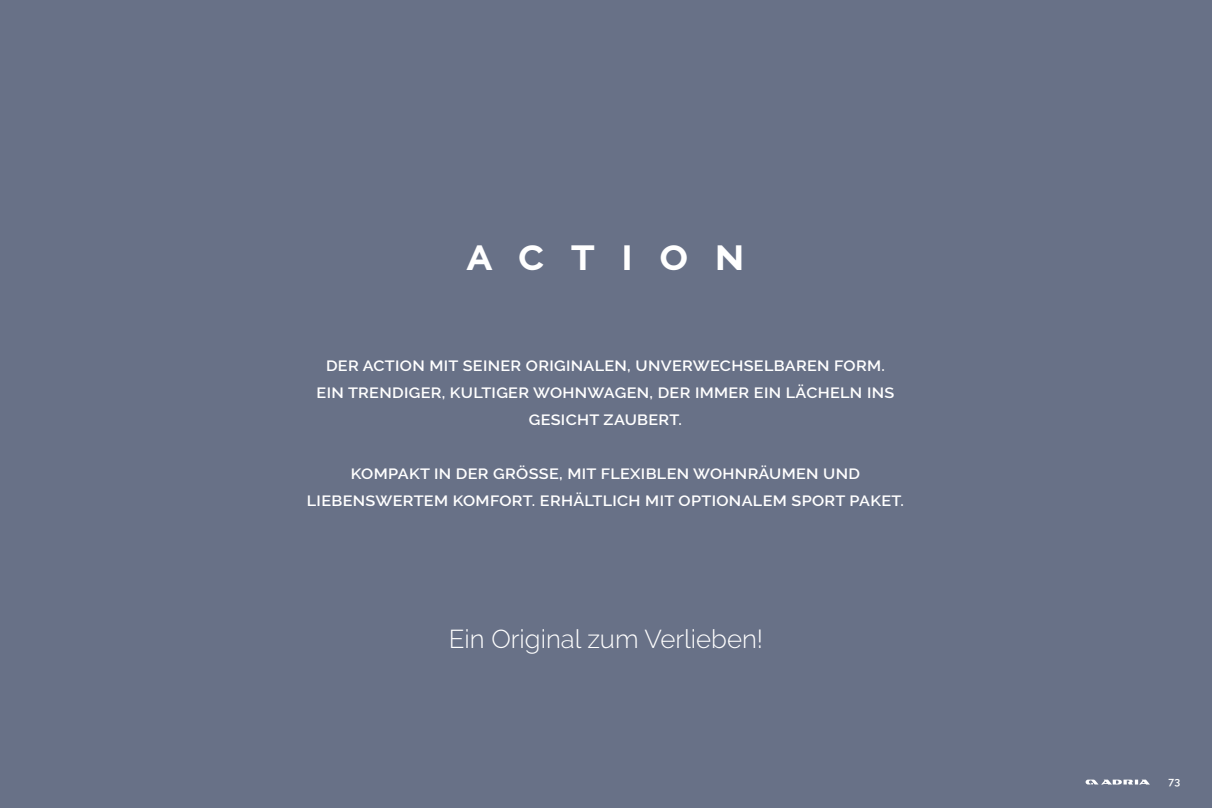
<style>
.page{position:relative;width:1212px;height:808px;background:#687187}
.page>*{position:absolute;margin:0;border:0;box-sizing:border-box;transform-origin:0 0}
.t1{font:700 44.1px "Raleway";letter-spacing:.6em;color:#fff}
.t2{font:300 25.8px "Raleway";color:#fff}
.t3{font:600 14.85px/27px "Raleway";letter-spacing:.02em;color:#fff;text-align:center;scale:1.09 1}
.t4{font:600 10.5px "Raleway";color:#fff}
</style>
<div class="page">
<svg style="left:1085px;top:779px;width:65px;height:5px"></svg>
<h1 class="t1" style="left:466px;top:229px;width:279px">action</h1>
<p class="t3" style="left:317px;top:352px;width:531px">DER ACTION MIT SEINER ORIGINALEN, UNVERWECHSELBAREN FORM.<br>EIN TRENDIGER, KULTIGER WOHNWAGEN, DER IMMER EIN LÄCHELN INS<br>GESICHT ZAUBERT.</p>
<p class="t3" style="left:307px;top:460px;width:549px">KOMPAKT IN DER GRÖSSE, MIT FLEXIBLEN WOHNRÄUMEN UND<br>LIEBENSWERTEM KOMFORT. ERHÄLTLICH MIT OPTIONALEM SPORT PAKET.</p>
<h2 class="t2" style="left:449px;top:623px;width:316px">Ein Original zum Verlieben!</h2>
<p class="t4" style="left:1168px;top:775px;width:13px">73</p>
</div>
